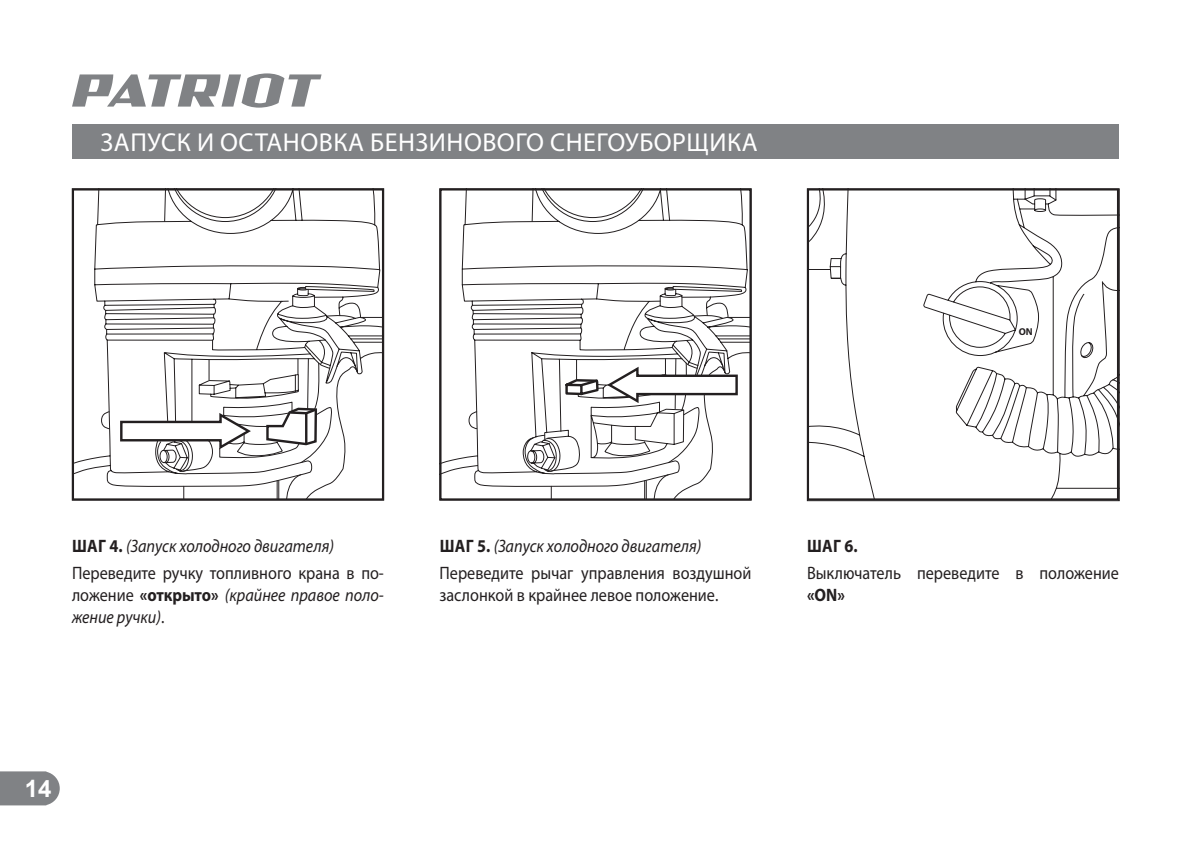
<style>
.page{position:relative;width:1191px;height:842px;background:#fff}
.page>*{position:absolute;margin:0;border:0;box-sizing:border-box;transform-origin:0 0}
.t1{font:26px "Myriad Pro";letter-spacing:.02em;color:#fff}
.t2{font:700 24px "Arial";color:#fff}
.t3{font:18px/27.2px "Myriad Pro";color:#231f20;scale:.9 1}
.t4{font:italic 18px/21.6px "Myriad Pro";color:#231f20;scale:.9 1}
.t5{font:700 18px "Myriad Pro";color:#231f20;scale:.9 1}
.t6{font:700 10px "Myriad Pro";color:#231f20}
.s1{font-weight:700}
.s2{font-style:italic}
.s3{font-style:normal}
.s4{font-weight:700;font-style:normal}
</style>
<div class="page">
<svg style="left:0;top:771px;width:60px;height:34px;background:#898b8e"></svg>
<svg style="left:72px;top:73px;width:249px;height:35px"></svg>
<div style="left:72px;top:124px;width:1047px;height:34px;background:#808285"></div>
<svg style="left:71px;top:188px;width:314px;height:313px"></svg>
<svg style="left:439px;top:188px;width:313px;height:313px"></svg>
<svg style="left:806px;top:188px;width:314px;height:313px"></svg>
<h1 class="t1" style="left:101px;top:126px;width:659px">ЗАПУСК И ОСТАНОВКА БЕНЗИНОВОГО СНЕГОУБОРЩИКА</h1>
<p class="t6" style="left:1018px;top:325px;width:16px">ON</p>
<p class="t3" style="left:72px;top:532px;width:348px"><span class="s1">ШАГ 4.</span> <span class="s2">(Запуск холодного двигателя)<br></span>Переведите ручку топливного крана в по-</p>
<p class="t4" style="left:72px;top:584px;width:348px"><span class="s3">ложение</span> <span class="s4">«открыто»</span> (крайнее правое поло&shy;жение ручки)<span class="s3">.</span></p>
<p class="t3" style="left:439px;top:532px;width:348px"><span class="s1">ШАГ 5.</span> <span class="s2">(Запуск холодного двигателя)<br></span>Переведите рычаг управления воздушной</p>
<p class="t3" style="left:439px;top:581px;width:311px">заслонкой в крайнее левое положение.</p>
<p class="t5" style="left:807px;top:536px;width:58px">ШАГ 6.</p>
<p class="t3" style="left:807px;top:559px;width:348px">Выключатель переведите в положение</p>
<p class="t5" style="left:807px;top:585px;width:44px">«ON»</p>
<h2 class="t2" style="left:25px;top:773px;width:28px">14</h2>
</div>
